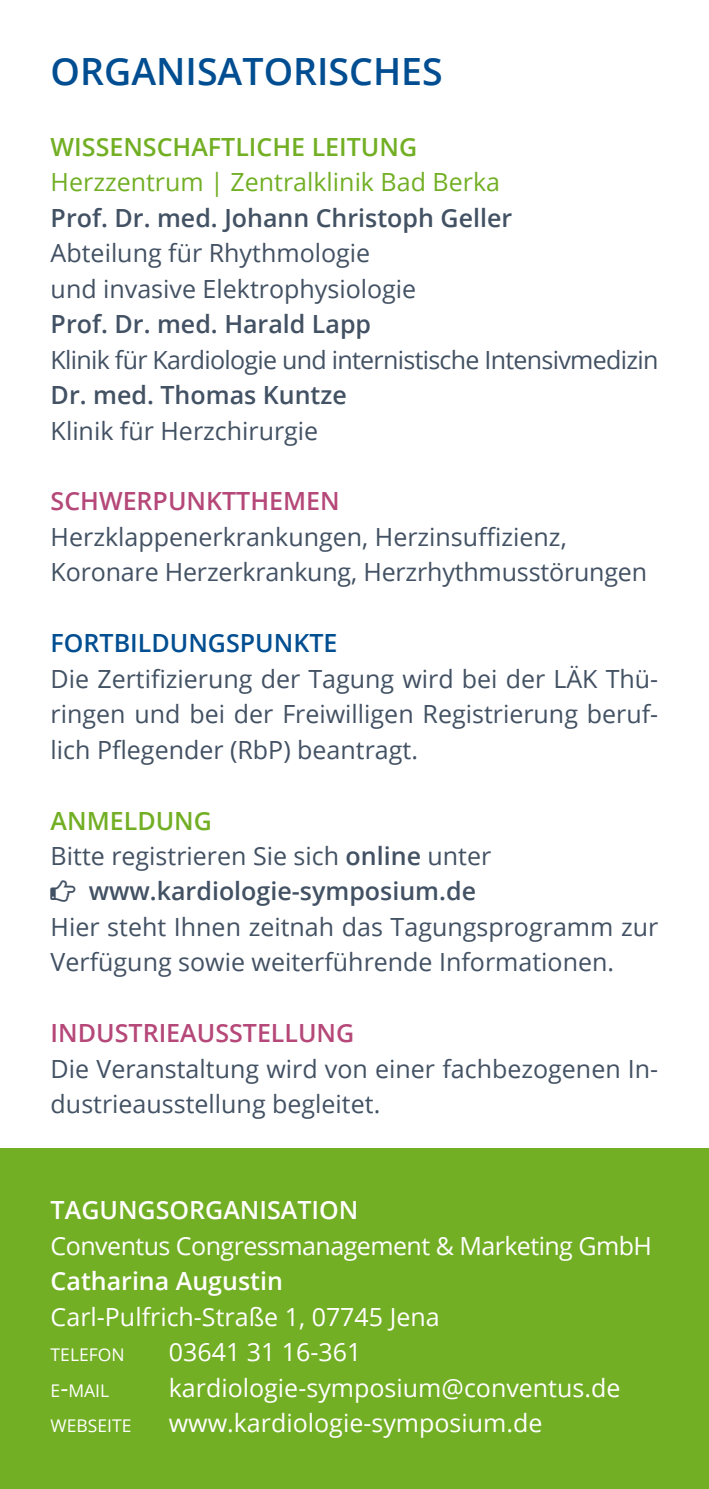
<style>
.page{position:relative;width:709px;height:1489px;background:#fff}
.page>*{position:absolute;margin:0;border:0;box-sizing:border-box;transform-origin:0 0}
.t1{font:600 37.5px "Open Sans";color:#004e91}
.t2{font:25px/35.5px "Open Sans";color:#425163}
.t3{font:25px "Open Sans";color:#fff}
.t4{font:600 25px "Open Sans";color:#425163}
.t5{font:25px "Open Sans";letter-spacing:-.03em;color:#425163}
.t6{font:25px "Open Sans";letter-spacing:-.02em;color:#fff}
.t7{font:600 25px "Open Sans";color:#b54878}
.t8{font:600 25px "Open Sans";color:#fff}
.t9{font:600 25px "Open Sans";color:#72af24}
.t10{font:25px "Open Sans";color:#72af24}
.t11{font:600 25px "Open Sans";color:#004e91}
.t12{font:17.5px "Open Sans";color:#fff}
.s1{font-weight:600}
.s2{font-size:25px}
</style>
<div class="page">
<div style="left:0;top:1148px;width:709px;height:340px;background:#72af24"></div>
<h1 class="t1" style="left:51px;top:46px;width:393px">ORGANISATORISCHES</h1>
<p class="t9" style="left:51px;top:130px;width:368px">WISSENSCHAFTLICHE LEITUNG</p>
<p class="t10" style="left:51px;top:165px;width:451px">Herzzentrum | Zentralklinik Bad Berka</p>
<p class="t4" style="left:51px;top:201px;width:463px">Prof. Dr. med. Johann Christoph Geller</p>
<p class="t2" style="left:51px;top:235px;width:367px">Abteilung für Rhythmologie und invasive Elektrophysiologie</p>
<p class="t4" style="left:51px;top:307px;width:322px">Prof. Dr. med. Harald Lapp</p>
<p class="t5" style="left:51px;top:342px;width:609px">Klinik für Kardiologie und internistische Intensivmedizin</p>
<p class="t4" style="left:51px;top:378px;width:298px">Dr. med. Thomas Kuntze</p>
<p class="t2" style="left:51px;top:412px;width:269px">Klinik für Herzchirurgie</p>
<p class="t7" style="left:51px;top:484px;width:291px">SCHWERPUNKTTHEMEN</p>
<p class="t2" style="left:51px;top:518px;width:598px">Herzklappenerkrankungen, Herzinsuffizienz,<br>Koronare Herzerkrankung, Herzrhythmusstörungen</p>
<p class="t11" style="left:51px;top:626px;width:288px">FORTBILDUNGSPUNKTE</p>
<p class="t2" style="left:51px;top:660px;width:609px;text-align:justify">Die Zertifizierung der Tagung wird bei der LÄK Thü&shy;ringen und bei der Freiwilligen Registrierung beruf&shy;lich Pflegender (RbP) beantragt.</p>
<p class="t9" style="left:51px;top:803px;width:163px">ANMELDUNG</p>
<p class="t2" style="left:51px;top:837px;width:442px">Bitte registrieren Sie sich <span class="s1">online</span> unter</p>
<p class="t4" style="left:89px;top:874px;width:389px">www.kardiologie-symposium.de</p>
<p class="t2" style="left:51px;top:908px;width:609px">Hier steht Ihnen zeitnah das Tagungsprogramm zur<br>Verfügung sowie weiterführende Informationen.</p>
<p class="t7" style="left:51px;top:1015px;width:305px">INDUSTRIEAUSSTELLUNG</p>
<p class="t2" style="left:51px;top:1050px;width:609px">Die Veranstaltung wird von einer fachbezogenen In&shy;dustrieausstellung begleitet.</p>
<p class="t8" style="left:51px;top:1193px;width:309px">TAGUNGSORGANISATION</p>
<p class="t6" style="left:51px;top:1228px;width:603px">Conventus Congressmanagement &amp; Marketing GmbH</p>
<p class="t8" style="left:51px;top:1263px;width:234px">Catharina Augustin</p>
<p class="t3" style="left:51px;top:1299px;width:390px">Carl-Pulfrich-Straße 1, 07745 Jena</p>
<p class="t12" style="left:51px;top:1342px;width:76px">TELEFON</p>
<p class="t3" style="left:169px;top:1334px;width:194px">03641 31 16-361</p>
<p class="t12" style="left:51px;top:1378px;width:60px">E<span class="s2">-</span>MAIL</p>
<p class="t3" style="left:169px;top:1370px;width:453px">kardiologie-symposium@conventus.de</p>
<p class="t12" style="left:51px;top:1413px;width:82px">WEBSEITE</p>
<p class="t3" style="left:169px;top:1405px;width:375px">www.kardiologie-symposium.de</p>
</div>
